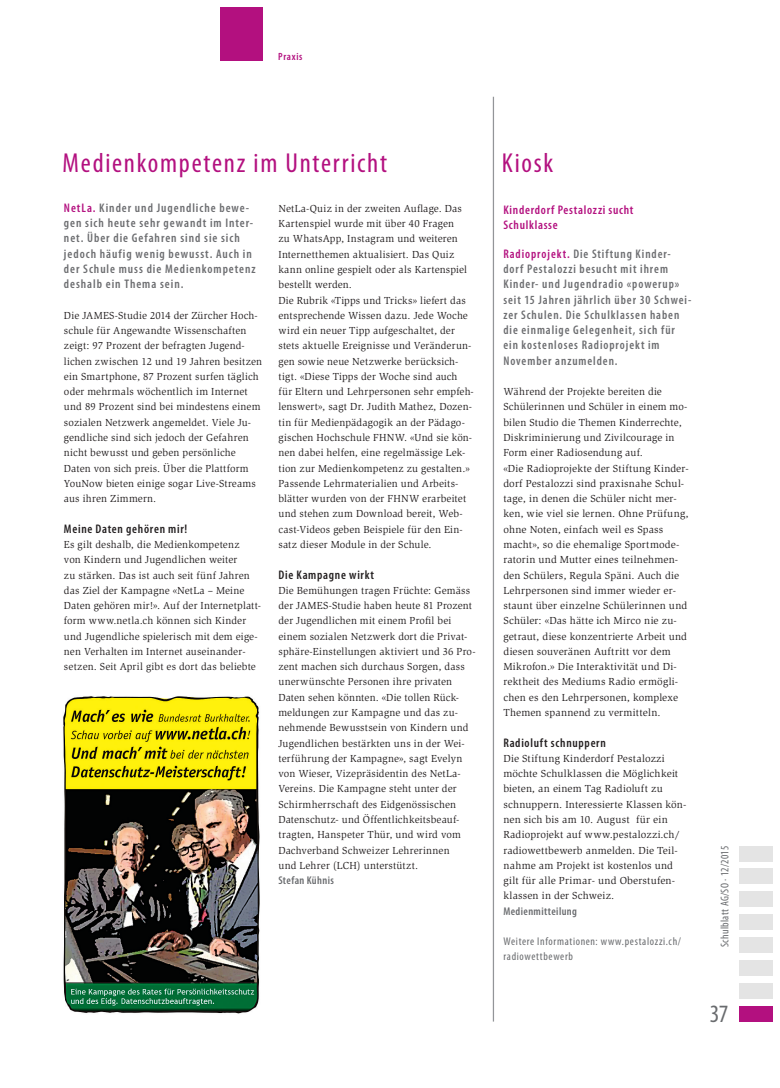
<style>
.page{position:relative;width:780px;height:1088px;background:#fff}
.page>*{position:absolute;margin:0;border:0;box-sizing:border-box;transform-origin:0 0}
.t1{font:condensed 27.5px "Myriad Pro";letter-spacing:.06em;color:#b3107f}
.t2{font:condensed 25px "Myriad Pro";color:#696b6e}
.t3{font:600 condensed 12.5px/15.2px "Myriad Pro";letter-spacing:.075em;color:#6c6d70}
.t4{font:600 condensed 12.5px "Myriad Pro";letter-spacing:.055em;color:#231f20}
.t5{font:600 condensed 12.5px/15px "Myriad Pro";letter-spacing:.055em;color:#b3107f}
.t6{font:condensed 11.25px/15.2px "Myriad Pro";letter-spacing:.055em;color:#696b6e}
.t7{font:600 condensed 11.25px "Myriad Pro";letter-spacing:.035em;color:#696b6e}
.t8{font:condensed 11.25px "Myriad Pro";letter-spacing:.03em;color:#696b6e}
.t9{font:10.5px/15.2px "Slimbach Std";letter-spacing:.015em;color:#231f20}
.t10{font:600 condensed 10.5px "Myriad Pro";letter-spacing:.065em;color:#b3107f}
.s1{color:#b3107f}
</style>
<div class="page">
<hr style="left:493px;top:97px;width:1px;height:924px;background:#939598">
<div style="left:220px;top:7px;width:42px;height:53px;background:#b3107f"></div>
<div style="left:739px;top:869px;width:33px;height:15px;background:#e4e4e4"></div>
<div style="left:739px;top:846px;width:33px;height:15px;background:#e4e4e4"></div>
<div style="left:739px;top:891px;width:33px;height:16px;background:#e4e4e4"></div>
<div style="left:739px;top:914px;width:33px;height:15px;background:#e4e4e4"></div>
<div style="left:739px;top:937px;width:33px;height:15px;background:#e4e4e4"></div>
<div style="left:739px;top:960px;width:33px;height:15px;background:#e4e4e4"></div>
<div style="left:739px;top:983px;width:33px;height:15px;background:#e4e4e4"></div>
<div style="left:739px;top:1006px;width:33px;height:15px;background:#b3107f"></div>
<img style="left:63px;top:696px;width:197px;height:318px">
<p class="t10" style="left:278px;top:50px;width:26px">Praxis</p>
<h1 class="t1" style="left:63px;top:146px;width:326px">Medienkompetenz im Unterricht</h1>
<p class="t3" style="left:64px;top:200px;width:193px"><span class="s1">NetLa.</span> Kinder und Jugendliche bewe&shy;gen sich heute sehr gewandt im Inter&shy;net. Über die Gefahren sind sie sich jedoch häufig wenig bewusst. Auch in der Schule muss die Medienkompetenz deshalb ein Thema sein.</p>
<p class="t9" style="left:64px;top:308px;width:200px">Die JAMES-Studie 2014 der Zürcher Hoch&shy;schule für Angewandte Wissenschaften zeigt: 97 Prozent der befragten Jugend&shy;lichen zwischen 12 und 19 Jahren besitzen ein Smartphone, 87 Prozent surfen täglich oder mehrmals wöchentlich im Internet und 89 Prozent sind bei mindestens einem sozialen Netzwerk angemeldet. Viele Ju&shy;gendliche sind sich jedoch der Gefahren nicht bewusst und geben persönliche Daten von sich preis. Über die Plattform YouNow bieten einige sogar Live-Streams aus ihren Zimmern.</p>
<p class="t4" style="left:64px;top:521px;width:125px">Meine Daten gehören mir!</p>
<p class="t9" style="left:64px;top:537px;width:199px">Es gilt deshalb, die Medienkompetenz<br>von Kindern und Jugendlichen weiter<br>zu stärken. Das ist auch seit fünf Jahren das Ziel der Kampagne «NetLa – Meine Daten gehören mir!». Auf der Internetplatt&shy;form www.netla.ch können sich Kinder und Jugendliche spielerisch mit dem eige&shy;nen Verhalten im Internet auseinander&shy;setzen. Seit April gibt es dort das beliebte</p>
<p class="t9" style="left:278px;top:201px;width:197px">NetLa-Quiz in der zweiten Auflage. Das Kartenspiel wurde mit über 40 Fragen<br>zu WhatsApp, Instagram und weiteren Internetthemen aktualisiert. Das Quiz kann online gespielt oder als Kartenspiel bestellt werden.<br>Die Rubrik «Tipps und Tricks» liefert das entsprechende Wissen dazu. Jede Woche wird ein neuer Tipp aufgeschaltet, der stets aktuelle Ereignisse und Veränderun&shy;gen sowie neue Netzwerke berücksich&shy;tigt. «Diese Tipps der Woche sind auch für Eltern und Lehrpersonen sehr empfeh&shy;lenswert», sagt Dr. Judith Mathez, Dozen&shy;tin für Medienpädagogik an der Pädago&shy;gischen Hochschule FHNW. «Und sie kön&shy;nen dabei helfen, eine regelmässige Lek&shy;tion zur Medienkompetenz zu gestalten.» Passende Lehrmaterialien und Arbeits&shy;blätter wurden von der FHNW erarbeitet und stehen zum Download bereit, Web&shy;cast-Videos geben Beispiele für den Ein&shy;satz dieser Module in der Schule.</p>
<p class="t4" style="left:278px;top:567px;width:97px">Die Kampagne wirkt</p>
<p class="t9" style="left:278px;top:583px;width:199px">Die Bemühungen tragen Früchte: Gemäss der JAMES-Studie haben heute 81 Prozent der Jugendlichen mit einem Profil bei einem sozialen Netzwerk dort die Privat&shy;sphäre-Einstellungen aktiviert und 36 Pro&shy;zent machen sich durchaus Sorgen, dass unerwünschte Personen ihre privaten Daten sehen könnten. «Die tollen Rück&shy;meldungen zur Kampagne und das zu&shy;nehmende Bewusstsein von Kindern und Jugendlichen bestärkten uns in der Wei&shy;terführung der Kampagne», sagt Evelyn von Wieser, Vizepräsidentin des NetLa-Vereins. Die Kampagne steht unter der Schirmherrschaft des Eidgenössischen Datenschutz- und Öffentlichkeitsbeauf&shy;tragten, Hanspeter Thür, und wird vom Dachverband Schweizer Lehrerinnen<br>und Lehrer (LCH) unterstützt.</p>
<p class="t7" style="left:278px;top:873px;width:57px">Stefan Kühnis</p>
<h1 class="t1" style="left:501px;top:146px;width:53px">Kiosk</h1>
<p class="t5" style="left:503px;top:202px;width:132px">Kinderdorf Pestalozzi sucht<br>Schulklasse</p>
<p class="t3" style="left:503px;top:246px;width:189px"><span class="s1">Radioprojekt.</span> Die Stiftung Kinder&shy;dorf Pestalozzi besucht mit ihrem Kinder- und Jugendradio «powerup» seit 15 Jahren jährlich über 30 Schwei&shy;zer Schulen. Die Schulklassen haben die einmalige Gelegenheit, sich für ein kostenloses Radioprojekt im November anzumelden.</p>
<p class="t9" style="left:503px;top:384px;width:187px">Während der Projekte bereiten die Schülerinnen und Schüler in einem mo&shy;bilen Studio die Themen Kinderrechte, Diskriminierung und Zivilcourage in Form einer Radiosendung auf.<br>«Die Radioprojekte der Stiftung Kinder&shy;dorf Pestalozzi sind praxisnahe Schul&shy;tage, in denen die Schüler nicht mer&shy;ken, wie viel sie lernen. Ohne Prüfung, ohne Noten, einfach weil es Spass macht», so die ehemalige Sportmode&shy;ratorin und Mutter eines teilnehmen&shy;den Schülers, Regula Späni. Auch die Lehrpersonen sind immer wieder er&shy;staunt über einzelne Schülerinnen und Schüler: «Das hätte ich Mirco nie zu&shy;getraut, diese konzentrierte Arbeit und diesen souveränen Auftritt vor dem Mikrofon.» Die Interaktivität und Di&shy;rektheit des Mediums Radio ermögli&shy;chen es den Lehrpersonen, komplexe Themen spannend zu vermitteln.</p>
<p class="t4" style="left:503px;top:735px;width:104px">Radioluft schnuppern</p>
<p class="t9" style="left:503px;top:751px;width:184px">Die Stiftung Kinderdorf Pestalozzi möchte Schulklassen die Möglichkeit bieten, an einem Tag Radioluft zu schnuppern. Interessierte Klassen kön&shy;nen sich bis am 10. August für ein Radioprojekt auf www.pestalozzi.ch/ radiowettbewerb anmelden. Die Teil&shy;nahme am Projekt ist kostenlos und gilt für alle Primar- und Oberstufen&shy;klassen in der Schweiz.</p>
<p class="t7" style="left:503px;top:904px;width:75px">Medienmitteilung</p>
<p class="t6" style="left:503px;top:934px;width:179px">Weitere Informationen: www.pestalozzi.ch/ radiowettbewerb</p>
<p class="t8" style="left:717px;top:947px;width:103px;rotate:-90deg">Schulblatt AG/SO · 12/2015</p>
<h2 class="t2" style="left:709px;top:998px;width:20px">37</h2>
</div>
